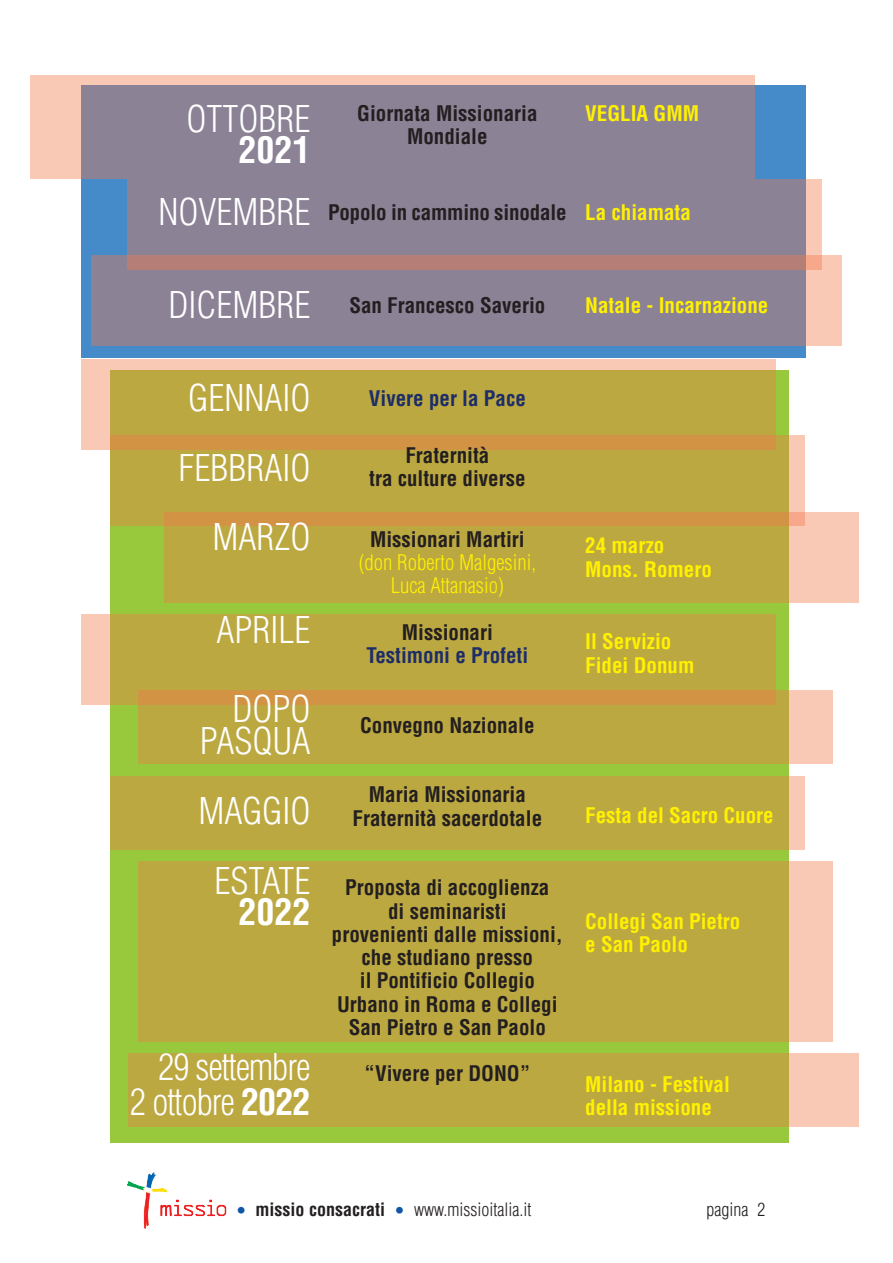
<style>
.page{position:relative;width:893px;height:1263px;background:#fff}
.page>*{position:absolute;margin:0;border:0;box-sizing:border-box;transform-origin:0 0}
.t1{font:300 condensed 36px/69.8px "Helvetica";color:#fff;text-align:center}
.t2{font:300 condensed 36px/35.2px "Helvetica";letter-spacing:-.025em;color:#fff;text-align:right}
.t3{font:700 condensed 36px "Helvetica";color:#fff}
.t4{font:700 condensed 21px/23.2px "Helvetica";color:#231f20;text-align:center}
.t5{font:700 condensed 21px/23.2px "Helvetica";color:#fff101}
.t6{font:300 condensed 21px/23.2px "Helvetica";color:#fff101;text-align:center}
.t7{font:700 condensed 21px "Helvetica";color:#1d2d67}
.t8{font:300 condensed 18px "Helvetica";color:#231f20}
.s1{font-weight:700}
.s2{color:#1055a6}
</style>
<div class="page">
<div style="left:110px;top:371px;width:679px;height:772px;background:#98c83b"></div>
<div style="left:81px;top:85px;width:725px;height:272px;background:#458ac9"></div>
<div style="left:128px;top:179px;width:694px;height:91px;background:#8b8296"></div>
<div style="left:92px;top:255px;width:750px;height:91px;background:#f4784a;opacity:.4"></div>
<div style="left:81px;top:359px;width:694px;height:91px;background:#f4784a;opacity:.4"></div>
<div style="left:110px;top:435px;width:694px;height:90px;background:#f4784a;opacity:.4"></div>
<div style="left:81px;top:614px;width:694px;height:91px;background:#bca841"></div>
<div style="left:139px;top:691px;width:694px;height:73px;background:#f4784a;opacity:.4"></div>
<div style="left:110px;top:776px;width:694px;height:73px;background:#bca841"></div>
<div style="left:128px;top:1054px;width:730px;height:73px;background:#f4784a;opacity:.4"></div>
<div style="left:139px;top:861px;width:694px;height:181px;background:#f4784a;opacity:.4"></div>
<div style="left:30px;top:76px;width:725px;height:103px;background:#f4784a;opacity:.4"></div>
<div style="left:164px;top:512px;width:694px;height:91px;background:#f4784a;opacity:.4"></div>
<svg style="left:152px;top:1172px;width:4px;height:10px"></svg>
<h1 class="t1" style="left:186px;top:87px;width:125px">OTTOBRE</h1>
<h1 class="t3" style="left:238px;top:135px;width:73px">2021</h1>
<h1 class="t1" style="left:158px;top:180px;width:153px">NOVEMBRE</h1>
<p class="t4" style="left:357px;top:103px;width:182px">Giornata Missionaria<br>Mondiale</p>
<p class="t5" style="left:585px;top:103px;width:115px">VEGLIA GMM</p>
<p class="t4" style="left:328px;top:202px;width:240px">Popolo in cammino sinodale</p>
<p class="t5" style="left:585px;top:202px;width:107px">La chiamata</p>
<h1 class="t1" style="left:168px;top:273px;width:143px">DICEMBRE</h1>
<p class="t4" style="left:349px;top:295px;width:197px">San Francesco Saverio</p>
<p class="t5" style="left:585px;top:295px;width:185px">Natale - Incarnazione</p>
<h1 class="t1" style="left:178px;top:366px;width:133px;text-align:right">GENNAIO<br>FEBBRAIO<br>MARZO</h1>
<h1 class="t1" style="left:216px;top:594px;width:95px;line-height:78.8px">APRILE<br>DOPO</h1>
<h1 class="t1" style="left:198px;top:709px;width:114px">PASQUA<br>MAGGIO<br>ESTATE</h1>
<h1 class="t3" style="left:238px;top:897px;width:73px">2022</h1>
<h1 class="t2" style="left:130px;top:1052px;width:182px">29 settembre<br>2 ottobre <span class="s1">2022</span></h1>
<p class="t7" style="left:369px;top:390px;width:158px">Vivere per la Pace</p>
<p class="t4" style="left:369px;top:445px;width:158px">Fraternità<br>tra culture diverse</p>
<p class="t4" style="left:370px;top:529px;width:156px">Missionari Martiri</p>
<p class="t6" style="left:359px;top:552px;width:179px">(don Roberto Malgesini,<br>Luca Attanasio)</p>
<p class="t4" style="left:402px;top:622px;width:92px">Missionari</p>
<p class="t7" style="left:366px;top:647px;width:163px">Testimoni e Profeti</p>
<p class="t4" style="left:360px;top:715px;width:176px">Convegno Nazionale</p>
<p class="t4" style="left:353px;top:785px;width:191px">Maria Missionaria<br>Fraternità sacerdotale</p>
<p class="t4" style="left:332px;top:878px;width:232px">Proposta di accoglienza<br>di seminaristi<br>provenienti dalle missioni, che studiano presso<br>il Pontificio Collegio<br>Urbano in Roma e Collegi<br>San Pietro e San Paolo</p>
<p class="t4" style="left:365px;top:1064px;width:167px">“Vivere per DONO”</p>
<p class="t5" style="left:585px;top:536px;width:128px">24 marzo<br>Mons. Romero</p>
<p class="t5" style="left:585px;top:632px;width:111px">Il Servizio<br>Fidei Donum</p>
<p class="t5" style="left:585px;top:806px;width:190px">Festa del Sacro Cuore</p>
<p class="t5" style="left:585px;top:911px;width:157px">Collegi San Pietro e San Paolo</p>
<p class="t5" style="left:585px;top:1074px;width:146px">Milano - Festival della missione</p>
<p class="t8" style="left:236px;top:1202px;width:297px"><span class="s2">•</span> <span class="s1">missio consacrati</span> <span class="s2">•</span> www.missioitalia.it</p>
<p class="t8" style="left:706px;top:1202px;width:60px">pagina 2</p>
</div>
